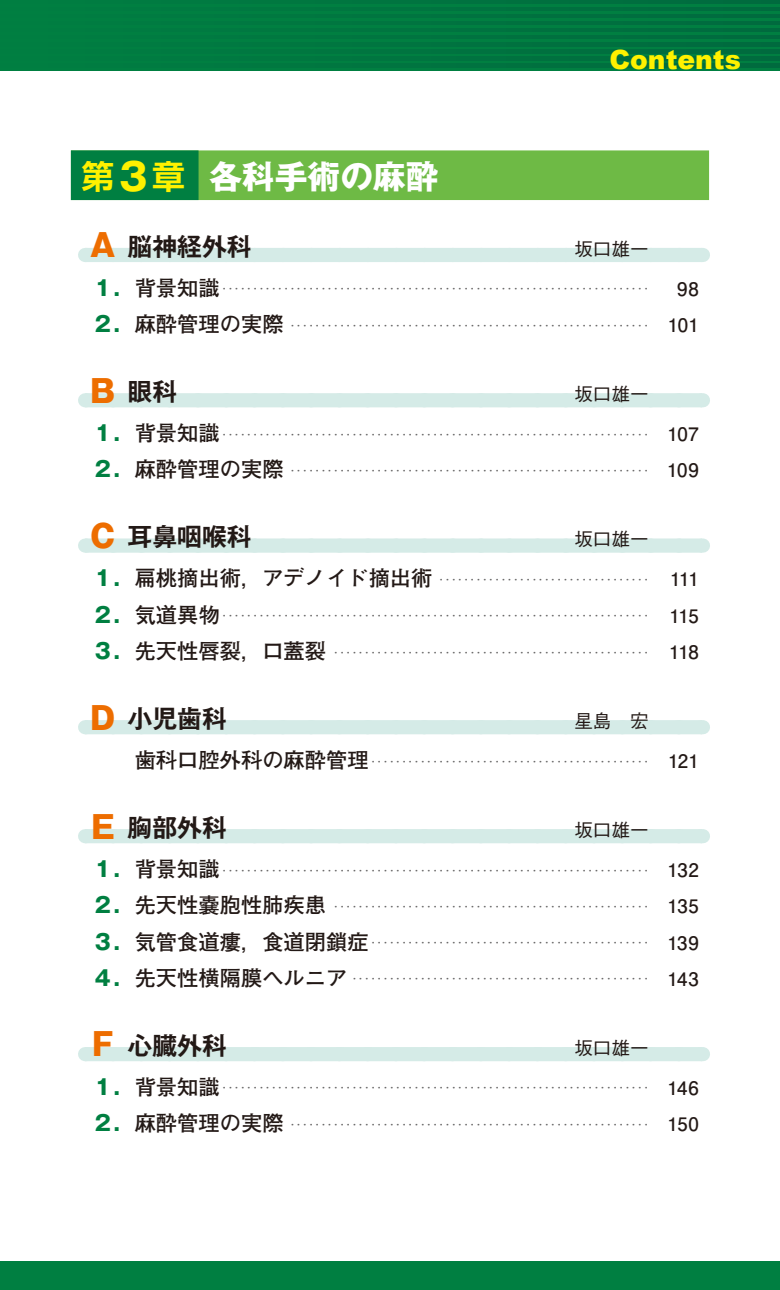
<style>
.page{position:relative;width:780px;height:1290px;background:#fff}
.page>*{position:absolute;margin:0;border:0;box-sizing:border-box;transform-origin:0 0}
.t1{font:32.75px "Gothic MB101 Pr 6 Bold 90 pv RKSJ H";color:#fff}
.t2{font:900 26.5px "Arial";color:#fff100}
.t3{font:24.75px "Gothic MB101 Pr 6 De Bold 90 pv RKSJ H";color:#231916}
.t4{font:21.25px "Futo Go B101 Pr 6 Bold 90 pv RKSJ H";color:#231916}
.t5{font:18.5px "Gothic BBB Pr 6 Medium 90 pv RKSJ H";color:#231916}
.t6{font:18.5px "Futo Go B101 Pr 6 Bold 90 pv RKSJ H";color:#231916}
.t7{font:8.75px "Futo Go B101 Pr 6 Bold 90 pv RKSJ H";color:#666565}
.s1{font-family:"UD Shin Go NT Pr 6 De Bold 90 pv RKSJ H";color:#fff100}
.s2{font-size:37.75px;color:#fff100}
.s3{font-family:"Gothic MB101 Pr 6 Heavy 90 pv RKSJ H";font-size:31px;color:#ed6d00}
.s4{font-family:"Gothic MB101 Pr 6 Bold 90 pv RKSJ H";color:#007f41}
.s5{font-size:18.5px;color:#231916}
</style>
<div class="page">
<div style="left:1px;top:0;width:779px;height:71px;background:#007f41"></div>
<hr style="left:1px;top:0;width:779px;height:4px;background:#007440">
<hr style="left:1px;top:7px;width:779px;height:4px;background:#007440">
<hr style="left:1px;top:14px;width:779px;height:4px;background:#007440">
<hr style="left:1px;top:21px;width:779px;height:4px;background:#007440">
<hr style="left:1px;top:28px;width:779px;height:4px;background:#007440">
<hr style="left:1px;top:35px;width:779px;height:4px;background:#007440">
<hr style="left:1px;top:43px;width:779px;height:3px;background:#007440">
<hr style="left:1px;top:50px;width:779px;height:3px;background:#007440">
<hr style="left:1px;top:57px;width:779px;height:3px;background:#007440">
<hr style="left:1px;top:64px;width:779px;height:3px;background:#007440">
<div style="left:1px;top:1261px;width:779px;height:29px;background:#007f41"></div>
<div style="left:71px;top:150px;width:638px;height:50px;background:#6eba45"></div>
<div style="left:71px;top:150px;width:127px;height:50px;background:#007f41"></div>
<div style="left:85px;top:248px;width:617px;height:14px;background:#d5ebe7"></div>
<svg style="left:702px;top:248px;width:1px;height:14px"></svg>
<div style="left:85px;top:393px;width:617px;height:14px;background:#d5ebe7"></div>
<svg style="left:702px;top:393px;width:1px;height:14px"></svg>
<div style="left:85px;top:538px;width:617px;height:15px;background:#d5ebe7"></div>
<svg style="left:114px;top:538px;width:574px;height:15px"></svg>
<svg style="left:702px;top:538px;width:1px;height:15px"></svg>
<div style="left:85px;top:720px;width:617px;height:14px;background:#d5ebe7"></div>
<svg style="left:702px;top:720px;width:1px;height:14px"></svg>
<div style="left:85px;top:829px;width:617px;height:14px;background:#d5ebe7"></div>
<svg style="left:702px;top:829px;width:1px;height:14px"></svg>
<div style="left:85px;top:1047px;width:617px;height:14px;background:#d5ebe7"></div>
<svg style="left:702px;top:1047px;width:1px;height:14px"></svg>
<h2 class="t2" style="left:609px;top:41px;width:133px">Contents</h2>
<h1 class="t1" style="left:81px;top:164px;width:358px"><span class="s1">第</span><span class="s2">３</span><span class="s1">章</span> 各科手術の麻酔</h1>
<h3 class="t3" style="left:90px;top:237px;width:163px"><span class="s3">A</span> 脳神経外科</h3>
<h3 class="t5" style="left:574px;top:242px;width:76px">坂口雄一</h3>
<h3 class="t4" style="left:92px;top:280px;width:129px"><span class="s4">１．</span>背景知識</h3>
<p class="t7" style="left:220px;top:286px;width:432px">・・・・・・・・・・・・・・・・・・・・・・・・・・・・・・・・・・・・・・・・・・・・・・・・・・・・・・・・・・・・・・・・・・・・・</p>
<h3 class="t6" style="left:677px;top:282px;width:23px">98</h3>
<h3 class="t4" style="left:92px;top:316px;width:193px"><span class="s4">２．</span>麻酔管理の実際</h3>
<p class="t7" style="left:288px;top:322px;width:412px">・・・・・・・・・・・・・・・・・・・・・・・・・・・・・・・・・・・・・・・・・・・・・・・・・・・・・・・・・・ <span class="s5">101</span></p>
<h3 class="t3" style="left:90px;top:382px;width:89px"><span class="s3">B</span> 眼科</h3>
<h3 class="t5" style="left:574px;top:387px;width:76px">坂口雄一</h3>
<h3 class="t4" style="left:92px;top:425px;width:129px"><span class="s4">１．</span>背景知識</h3>
<p class="t7" style="left:220px;top:431px;width:480px">・・・・・・・・・・・・・・・・・・・・・・・・・・・・・・・・・・・・・・・・・・・・・・・・・・・・・・・・・・・・・・・・・・・・・ <span class="s5">107</span></p>
<h3 class="t4" style="left:92px;top:461px;width:193px"><span class="s4">２．</span>麻酔管理の実際</h3>
<p class="t7" style="left:288px;top:467px;width:412px">・・・・・・・・・・・・・・・・・・・・・・・・・・・・・・・・・・・・・・・・・・・・・・・・・・・・・・・・・・ <span class="s5">109</span></p>
<h3 class="t3" style="left:90px;top:527px;width:163px"><span class="s3">C</span> 耳鼻咽喉科</h3>
<h3 class="t5" style="left:574px;top:532px;width:76px">坂口雄一</h3>
<h3 class="t4" style="left:92px;top:570px;width:342px"><span class="s4">１．</span>扁桃摘出術，アデノイド摘出術</h3>
<p class="t7" style="left:437px;top:576px;width:263px">・・・・・・・・・・・・・・・・・・・・・・・・・・・・・・・・・・ <span class="s5">111</span></p>
<h3 class="t4" style="left:92px;top:607px;width:129px"><span class="s4">２．</span>気道異物</h3>
<p class="t7" style="left:220px;top:613px;width:480px">・・・・・・・・・・・・・・・・・・・・・・・・・・・・・・・・・・・・・・・・・・・・・・・・・・・・・・・・・・・・・・・・・・・・・ <span class="s5">115</span></p>
<h3 class="t4" style="left:92px;top:643px;width:235px"><span class="s4">３．</span>先天性唇裂，口蓋裂</h3>
<p class="t7" style="left:331px;top:649px;width:369px">・・・・・・・・・・・・・・・・・・・・・・・・・・・・・・・・・・・・・・・・・・・・・・・・・・・ <span class="s5">118</span></p>
<h3 class="t3" style="left:90px;top:709px;width:138px"><span class="s3">D</span> 小児歯科</h3>
<h3 class="t5" style="left:574px;top:714px;width:76px">星島　宏</h3>
<h3 class="t4" style="left:135px;top:752px;width:235px">歯科口腔外科の麻酔管理</h3>
<p class="t7" style="left:369px;top:758px;width:331px">・・・・・・・・・・・・・・・・・・・・・・・・・・・・・・・・・・・・・・・・・・・・・ <span class="s5">121</span></p>
<h3 class="t3" style="left:91px;top:818px;width:137px"><span class="s3">E</span> 胸部外科</h3>
<h3 class="t5" style="left:574px;top:823px;width:76px">坂口雄一</h3>
<h3 class="t4" style="left:92px;top:861px;width:129px"><span class="s4">１．</span>背景知識</h3>
<p class="t7" style="left:220px;top:867px;width:480px">・・・・・・・・・・・・・・・・・・・・・・・・・・・・・・・・・・・・・・・・・・・・・・・・・・・・・・・・・・・・・・・・・・・・・ <span class="s5">132</span></p>
<h3 class="t4" style="left:92px;top:897px;width:235px"><span class="s4">２．</span>先天性嚢胞性肺疾患</h3>
<p class="t7" style="left:331px;top:903px;width:369px">・・・・・・・・・・・・・・・・・・・・・・・・・・・・・・・・・・・・・・・・・・・・・・・・・・・ <span class="s5">135</span></p>
<h3 class="t4" style="left:92px;top:934px;width:278px"><span class="s4">３．</span>気管食道瘻，食道閉鎖症</h3>
<p class="t7" style="left:369px;top:939px;width:331px">・・・・・・・・・・・・・・・・・・・・・・・・・・・・・・・・・・・・・・・・・・・・・ <span class="s5">139</span></p>
<h3 class="t4" style="left:92px;top:970px;width:257px"><span class="s4">４．</span>先天性横隔膜ヘルニア</h3>
<p class="t7" style="left:350px;top:976px;width:350px">・・・・・・・・・・・・・・・・・・・・・・・・・・・・・・・・・・・・・・・・・・・・・・・・ <span class="s5">143</span></p>
<h3 class="t3" style="left:92px;top:1036px;width:136px"><span class="s3">F</span> 心臓外科</h3>
<h3 class="t5" style="left:574px;top:1041px;width:76px">坂口雄一</h3>
<h3 class="t4" style="left:92px;top:1079px;width:129px"><span class="s4">１．</span>背景知識</h3>
<p class="t7" style="left:220px;top:1085px;width:480px">・・・・・・・・・・・・・・・・・・・・・・・・・・・・・・・・・・・・・・・・・・・・・・・・・・・・・・・・・・・・・・・・・・・・・ <span class="s5">146</span></p>
<h3 class="t4" style="left:92px;top:1115px;width:193px"><span class="s4">２．</span>麻酔管理の実際</h3>
<p class="t7" style="left:288px;top:1121px;width:412px">・・・・・・・・・・・・・・・・・・・・・・・・・・・・・・・・・・・・・・・・・・・・・・・・・・・・・・・・・・ <span class="s5">150</span></p>
</div>
